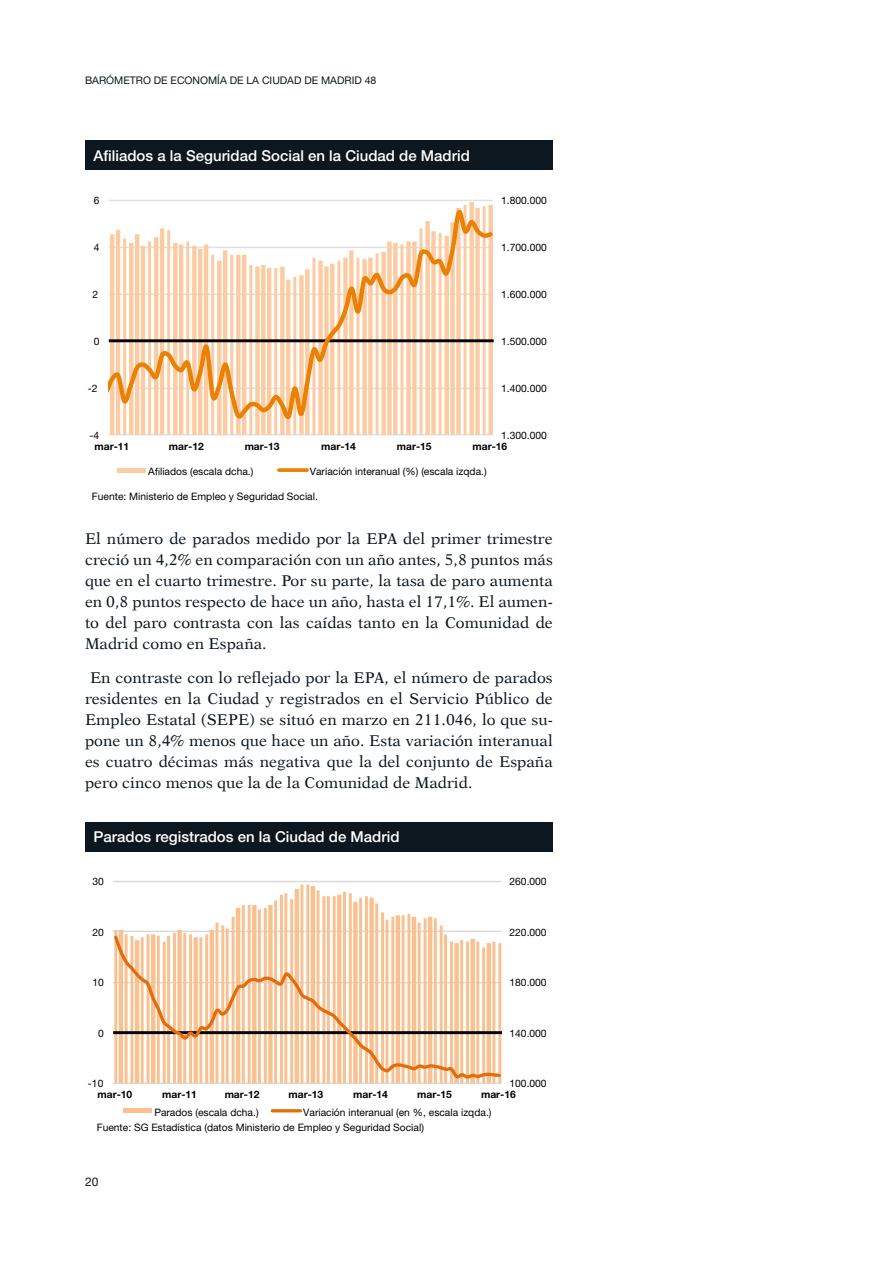
<style>
.page{position:relative;width:893px;height:1263px;background:#fff}
.page>*{position:absolute;margin:0;border:0;box-sizing:border-box;transform-origin:0 0}
.Texto_general{font:15.6px/21px "Dutch 823 BT Roman B";color:#0d1720;text-align:justify}
.t1{font:500 15px "Helvetica Neue LT Std";color:#fff}
.t2{font:12px "Helvetica Neue LT Std";color:#0d1720}
.t3{font:10.5px "Helvetica Neue LT Std";color:#0d1720}
.t4{font:10.2px "Helvetica Neue LT Std";color:#000}
.t5{font:700 10.2px "Helvetica Neue LT Std";color:#000}
</style>
<div class="page">
<div style="left:85px;top:140px;width:468px;height:30px;background:#0d1720"></div>
<hr style="left:109px;top:200px;width:384px;height:1px;background:#e0e0e0">
<svg style="left:109px;top:203px;width:385px;height:232px"></svg>
<hr style="left:117px;top:468px;width:28px;height:4px;background:#fccba1">
<svg style="left:155px;top:468px;width:4px;height:7px"></svg>
<svg style="left:279px;top:468px;width:28px;height:4px"></svg>
<hr style="left:113px;top:1082px;width:388px;height:2px;background:#d9d9d9">
<hr style="left:113px;top:931px;width:388px;height:1px;background:#d9d9d9">
<hr style="left:113px;top:881px;width:388px;height:1px;background:#d9d9d9">
<hr style="left:306px;top:884px;width:3px;height:199px;background:#fac090">
<hr style="left:300px;top:884px;width:3px;height:199px;background:#fac090">
<hr style="left:311px;top:886px;width:4px;height:197px;background:#fac090">
<hr style="left:295px;top:889px;width:4px;height:194px;background:#fac090">
<hr style="left:317px;top:890px;width:3px;height:193px;background:#fac090">
<hr style="left:343px;top:892px;width:3px;height:191px;background:#fac090">
<hr style="left:349px;top:893px;width:3px;height:190px;background:#fac090">
<hr style="left:284px;top:893px;width:3px;height:190px;background:#fac090">
<div style="left:337px;top:895px;width:5px;height:188px;background:#fac090"></div>
<hr style="left:280px;top:895px;width:3px;height:188px;background:#fac090">
<hr style="left:365px;top:896px;width:3px;height:187px;background:#fac090">
<hr style="left:333px;top:896px;width:3px;height:187px;background:#fac090">
<hr style="left:327px;top:896px;width:3px;height:187px;background:#fac090">
<hr style="left:322px;top:896px;width:3px;height:187px;background:#fac090">
<div style="left:369px;top:898px;width:5px;height:185px;background:#fac090"></div>
<hr style="left:359px;top:898px;width:3px;height:185px;background:#fac090">
<hr style="left:290px;top:899px;width:3px;height:184px;background:#fac090">
<hr style="left:274px;top:900px;width:3px;height:183px;background:#fac090">
<div style="left:353px;top:902px;width:5px;height:181px;background:#fac090"></div>
<hr style="left:375px;top:903px;width:3px;height:180px;background:#fac090">
<div style="left:268px;top:905px;width:5px;height:178px;background:#fac090"></div>
<div style="left:252px;top:905px;width:5px;height:178px;background:#fac090"></div>
<hr style="left:248px;top:905px;width:3px;height:178px;background:#fac090">
<hr style="left:242px;top:905px;width:3px;height:178px;background:#fac090">
<hr style="left:264px;top:908px;width:3px;height:175px;background:#fac090">
<hr style="left:236px;top:908px;width:4px;height:175px;background:#fac090">
<hr style="left:258px;top:909px;width:3px;height:174px;background:#fac090">
<hr style="left:381px;top:912px;width:3px;height:171px;background:#fac090">
<hr style="left:407px;top:914px;width:3px;height:169px;background:#fac090">
<hr style="left:402px;top:915px;width:3px;height:168px;background:#fac090">
<hr style="left:396px;top:915px;width:4px;height:168px;background:#fac090">
<hr style="left:428px;top:917px;width:4px;height:166px;background:#fac090">
<hr style="left:412px;top:917px;width:4px;height:166px;background:#fac090">
<hr style="left:391px;top:917px;width:3px;height:166px;background:#fac090">
<hr style="left:232px;top:917px;width:3px;height:166px;background:#fac090">
<hr style="left:434px;top:918px;width:3px;height:165px;background:#fac090">
<hr style="left:424px;top:918px;width:3px;height:165px;background:#fac090">
<hr style="left:385px;top:920px;width:3px;height:163px;background:#fac090">
<hr style="left:418px;top:922px;width:3px;height:161px;background:#fac090">
<hr style="left:215px;top:922px;width:3px;height:161px;background:#fac090">
<hr style="left:440px;top:925px;width:3px;height:158px;background:#fac090">
<hr style="left:221px;top:925px;width:3px;height:158px;background:#fac090">
<hr style="left:226px;top:928px;width:3px;height:155px;background:#fac090">
<hr style="left:210px;top:930px;width:4px;height:153px;background:#fac090">
<div style="left:177px;top:930px;width:5px;height:153px;background:#fac090"></div>
<hr style="left:119px;top:930px;width:4px;height:153px;background:#fac090">
<hr style="left:114px;top:930px;width:3px;height:153px;background:#fac090">
<hr style="left:183px;top:933px;width:3px;height:150px;background:#fac090">
<hr style="left:173px;top:933px;width:3px;height:150px;background:#fac090">
<hr style="left:444px;top:934px;width:3px;height:149px;background:#fac090">
<hr style="left:205px;top:934px;width:3px;height:149px;background:#fac090">
<hr style="left:189px;top:934px;width:3px;height:149px;background:#fac090">
<hr style="left:151px;top:934px;width:4px;height:149px;background:#fac090">
<hr style="left:147px;top:934px;width:3px;height:149px;background:#fac090">
<hr style="left:125px;top:934px;width:3px;height:149px;background:#fac090">
<hr style="left:167px;top:936px;width:3px;height:147px;background:#fac090">
<hr style="left:157px;top:936px;width:3px;height:147px;background:#fac090">
<hr style="left:130px;top:936px;width:3px;height:147px;background:#fac090">
<hr style="left:199px;top:937px;width:3px;height:146px;background:#fac090">
<hr style="left:141px;top:937px;width:3px;height:146px;background:#fac090">
<hr style="left:460px;top:940px;width:3px;height:143px;background:#fac090">
<hr style="left:135px;top:940px;width:4px;height:143px;background:#fac090">
<hr style="left:492px;top:942px;width:3px;height:141px;background:#fac090">
<hr style="left:476px;top:942px;width:3px;height:141px;background:#fac090">
<hr style="left:466px;top:942px;width:3px;height:141px;background:#fac090">
<hr style="left:450px;top:942px;width:3px;height:141px;background:#fac090">
<hr style="left:163px;top:942px;width:3px;height:141px;background:#fac090">
<hr style="left:498px;top:943px;width:3px;height:140px;background:#fac090">
<hr style="left:487px;top:943px;width:4px;height:140px;background:#fac090">
<hr style="left:482px;top:947px;width:3px;height:136px;background:#fac090">
<svg style="left:113px;top:933px;width:389px;height:149px"></svg>
<div style="left:123px;top:1108px;width:29px;height:5px;background:#fac090"></div>
<hr style="left:272px;top:1109px;width:28px;height:3px;background:#e46c0a">
<div style="left:85px;top:822px;width:468px;height:29px;background:#0d1720"></div>
<p class="t3" style="left:85px;top:74px;width:293px">BARÓMETRO DE ECONOMÍA DE LA CIUDAD DE MADRID 48</p>
<p class="t1" style="left:94px;top:146px;width:378px">Afiliados a la Seguridad Social en la Ciudad de Madrid</p>
<p class="t4" style="left:94px;top:194px;width:7px">6</p>
<p class="t4" style="left:501px;top:194px;width:47px">1.800.000</p>
<p class="t4" style="left:94px;top:241px;width:7px">4</p>
<p class="t4" style="left:501px;top:241px;width:47px">1.700.000</p>
<p class="t4" style="left:92px;top:288px;width:7px">2</p>
<p class="t4" style="left:501px;top:288px;width:47px">1.600.000</p>
<p class="t4" style="left:94px;top:335px;width:7px">0</p>
<p class="t4" style="left:501px;top:335px;width:47px">1.500.000</p>
<p class="t4" style="left:88px;top:382px;width:11px">-2</p>
<p class="t4" style="left:501px;top:382px;width:47px">1.400.000</p>
<p class="t4" style="left:89px;top:429px;width:11px">-4</p>
<p class="t4" style="left:501px;top:429px;width:47px">1.300.000</p>
<p class="t5" style="left:95px;top:440px;width:36px">mar-11</p>
<p class="t5" style="left:169px;top:440px;width:36px">mar-12</p>
<p class="t5" style="left:245px;top:440px;width:36px">mar-13</p>
<p class="t5" style="left:321px;top:440px;width:36px">mar-14</p>
<p class="t5" style="left:397px;top:440px;width:36px">mar-15</p>
<p class="t5" style="left:473px;top:440px;width:36px">mar-16</p>
<p class="t4" style="left:148px;top:465px;width:107px">A liados (escala dcha.)</p>
<p class="t4" style="left:310px;top:465px;width:178px">Variación interanual (%) (escala izqda.)</p>
<p class="t4" style="left:92px;top:490px;width:227px">Fuente: Ministerio de Empleo y Seguridad Social.</p>
<p class="Texto_general" style="left:85px;top:528px;width:469px">El número de parados medido por la EPA del primer trimestre creció un 4,2% en comparación con un año antes, 5,8 puntos más que en el cuarto trimestre. Por su parte, la tasa de paro aumenta en 0,8 puntos respecto de hace un año, hasta el 17,1%. El aumen&shy;to del paro contrasta con las caídas tanto en la Comunidad de Madrid como en España.</p>
<p class="Texto_general" style="left:85px;top:667px;width:469px;text-indent:5px">En contraste con lo reflejado por la EPA, el número de parados residentes en la Ciudad y registrados en el Servicio Público de Empleo Estatal (SEPE) se situó en marzo en 211.046, lo que su&shy;pone un 8,4% menos que hace un año. Esta variación interanual es cuatro décimas más negativa que la del conjunto de España pero cinco menos que la de la Comunidad de Madrid.</p>
<p class="t1" style="left:94px;top:828px;width:307px">Parados registrados en la Ciudad de Madrid</p>
<p class="t4" style="left:92px;top:875px;width:13px">30</p>
<p class="t4" style="left:510px;top:875px;width:39px">260.000</p>
<p class="t4" style="left:92px;top:926px;width:13px">20</p>
<p class="t4" style="left:510px;top:926px;width:39px">220.000</p>
<p class="t4" style="left:92px;top:976px;width:13px">10</p>
<p class="t4" style="left:510px;top:976px;width:39px">180.000</p>
<p class="t4" style="left:98px;top:1027px;width:7px">0</p>
<p class="t4" style="left:510px;top:1027px;width:39px">140.000</p>
<p class="t4" style="left:88px;top:1077px;width:17px">-10</p>
<p class="t4" style="left:510px;top:1077px;width:39px">100.000</p>
<p class="t5" style="left:98px;top:1088px;width:36px">mar-10</p>
<p class="t5" style="left:162px;top:1088px;width:36px">mar-11</p>
<p class="t5" style="left:225px;top:1088px;width:36px">mar-12</p>
<p class="t5" style="left:289px;top:1088px;width:36px">mar-13</p>
<p class="t5" style="left:353px;top:1088px;width:36px">mar-14</p>
<p class="t5" style="left:417px;top:1088px;width:36px">mar-15</p>
<p class="t5" style="left:481px;top:1088px;width:36px">mar-16</p>
<p class="t4" style="left:97px;top:1121px;width:329px">Fuente: SG Estadística (datos Ministerio de Empleo y Seguridad Social)</p>
<p class="t4" style="left:154px;top:1106px;width:106px">Parados (escala dcha.)</p>
<p class="t4" style="left:303px;top:1106px;width:190px">Variación interanual (en %, escala izqda.)</p>
<p class="t2" style="left:85px;top:1175px;width:15px">20</p>
</div>
